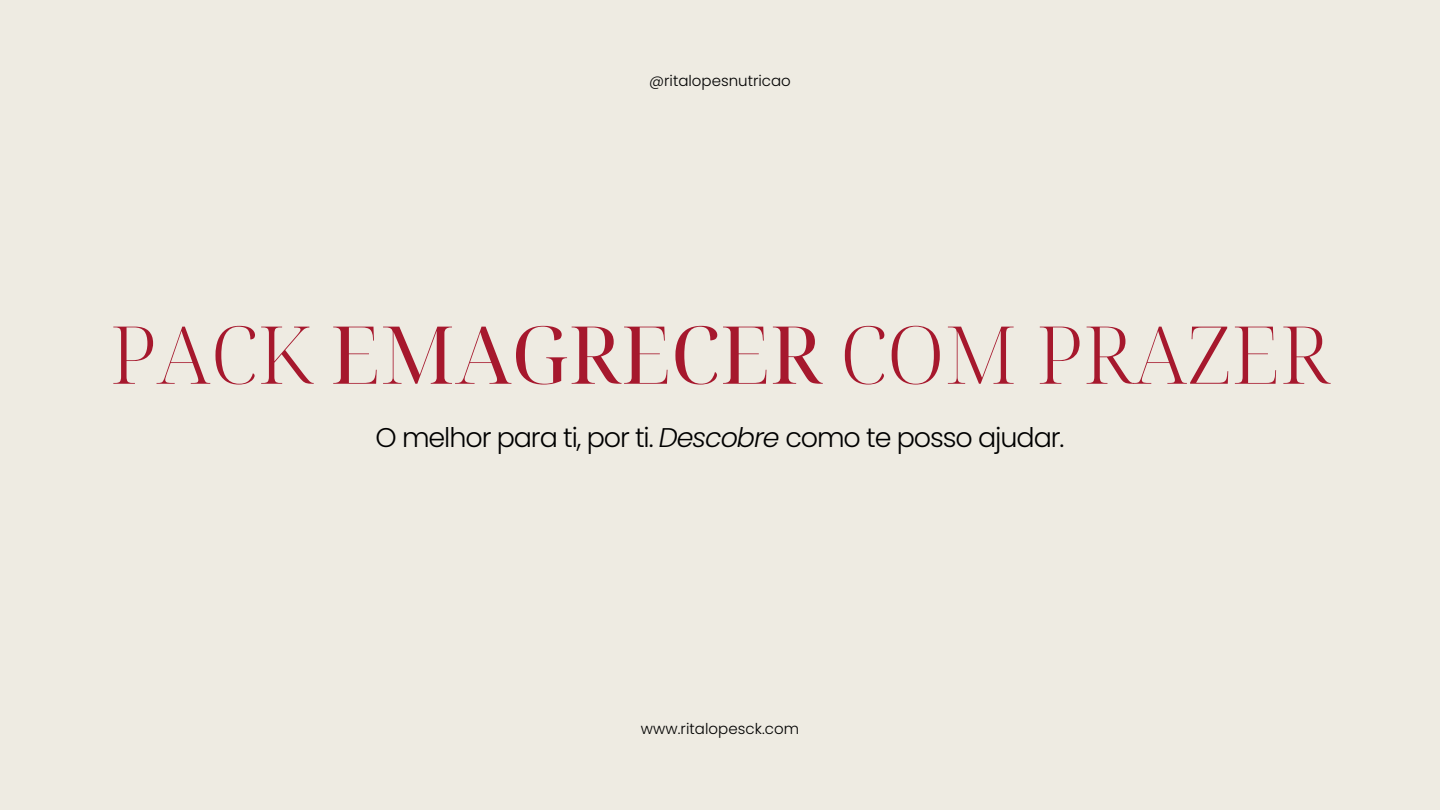
<style>
.page{position:relative;width:1440px;height:810px;background:#eeebe2}
.page>*{position:absolute;margin:0;border:0;box-sizing:border-box;transform-origin:0 0}
.t1{font:300 80px "Noto Serif Display";color:#a6182d}
.t2{font:300 27px "Poppins";letter-spacing:-.04em;color:#000}
.t3{font:300 15px "Poppins";color:#000}
.s1{font-weight:400}
.s2{font-style:italic}
</style>
<div class="page">
<p class="t3" style="left:649px;top:71px;width:143px">@ritalopesnutricao</p>
<p class="t1" style="left:110px;top:298px;width:1222px">PACK <span class="s1">EMAGRECER</span> COM PRAZER</p>
<p class="t2" style="left:376px;top:419px;width:690px">O melhor para ti, por ti. <span class="s2">Descobre</span> como te posso ajudar.</p>
<p class="t3" style="left:641px;top:719px;width:160px">www.ritalopesck.com</p>
</div>
